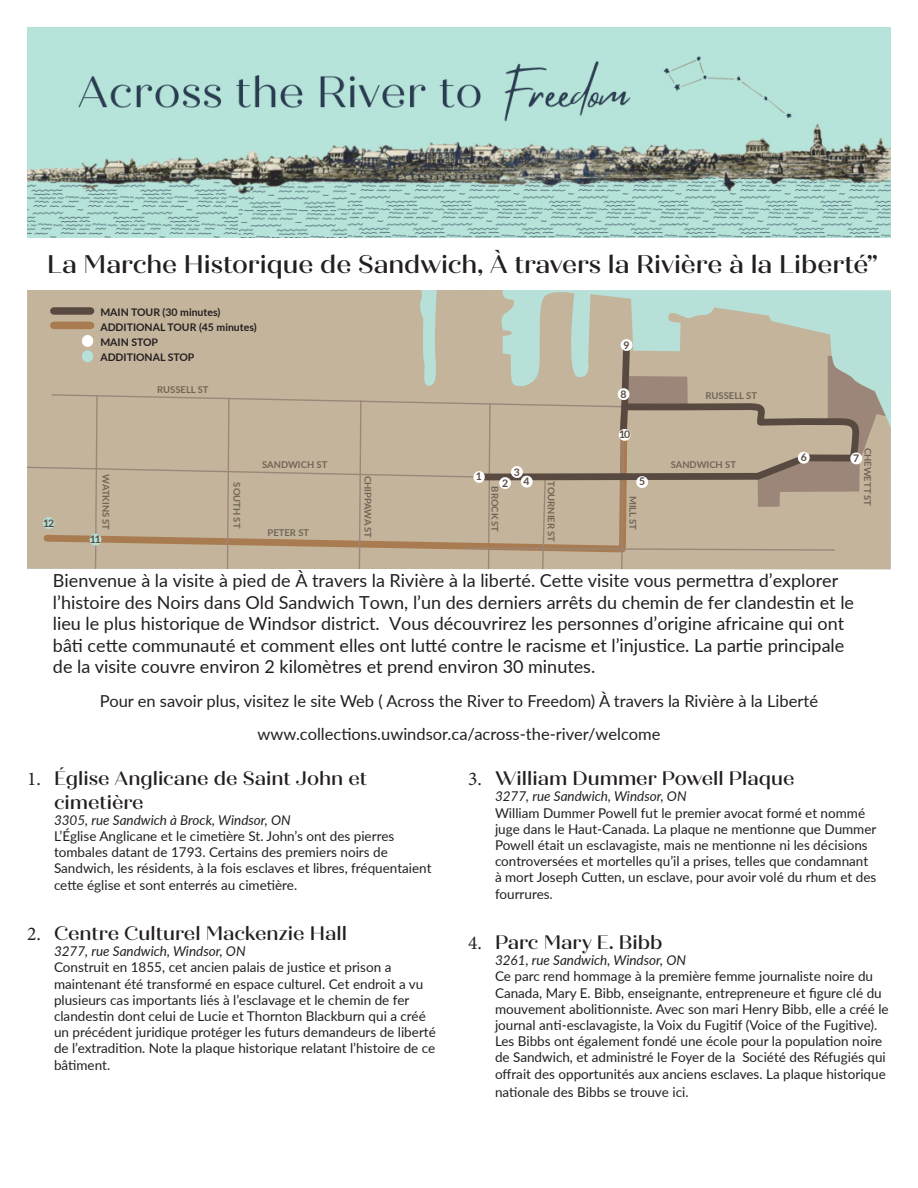
<style>
.page{position:relative;width:918px;height:1188px;background:#fff}
.page>*{position:absolute;margin:0;border:0;box-sizing:border-box;transform-origin:0 0}
.t1{font:500 25.5px "Quiche Display";color:#231f20}
.t2{font:500 19.5px/23.4px "Quiche Display";color:#231f20}
.t3{font:18px/21.6px "Lato";color:#231f20}
.t4{font:16.5px "Lato";color:#231f20}
.t5{font:13.5px/16.2px "Lato";color:#231f20}
.t6{font:700 10.5px/15px "Lato";color:#231f20}
.t7{font:700 10.5px "Lato";color:#594a41}
.t8{font:700 9.45px "Lato";color:#716557}
.s1{font-family:"Minion Pro";font-weight:400}
.s2{font-style:italic}
</style>
<div class="page">
<img style="left:27px;top:27px;width:864px;height:211px">
<svg style="left:27px;top:290px;width:864px;height:279px;background:#bec2af"></svg>
<div style="left:54px;top:307px;width:37px;height:8px;background:#594a41"></div>
<div style="left:54px;top:322px;width:37px;height:7px;background:#a97b50"></div>
<svg style="left:27px;top:334px;width:859px;height:235px;background:#beb098"></svg>
<p class="t1" style="left:47px;top:249px;width:832px">La Marche Historique de Sandwich, À travers la Rivière à la Liberté”</p>
<p class="t7" style="left:43px;top:515px;width:13px">12</p>
<p class="t6" style="left:100px;top:304px;width:158px">MAIN TOUR (30 minutes)<br>ADDITIONAL TOUR (45 minutes)<br>MAIN STOP<br>ADDITIONAL STOP</p>
<p class="t8" style="left:157px;top:382px;width:53px">RUSSELL ST</p>
<p class="t7" style="left:624px;top:337px;width:8px">9</p>
<p class="t7" style="left:621px;top:387px;width:8px">8</p>
<p class="t7" style="left:619px;top:427px;width:13px">10</p>
<p class="t8" style="left:706px;top:388px;width:53px">RUSSELL ST</p>
<p class="t8" style="left:262px;top:458px;width:67px">SANDWICH ST</p>
<p class="t8" style="left:671px;top:458px;width:67px">SANDWICH ST</p>
<p class="t8" style="left:502px;top:486px;width:47px;rotate:90deg">BROCK ST</p>
<p class="t8" style="left:558px;top:481px;width:62px;rotate:90deg">TOURNIER ST</p>
<p class="t7" style="left:514px;top:464px;width:8px">3</p>
<p class="t8" style="left:113px;top:474px;width:57px;rotate:90deg">WATKINS ST</p>
<p class="t8" style="left:375px;top:476px;width:64px;rotate:90deg">CHIPPAWA ST</p>
<p class="t7" style="left:476px;top:469px;width:8px">1</p>
<p class="t7" style="left:524px;top:474px;width:8px">4</p>
<p class="t7" style="left:639px;top:474px;width:8px">5</p>
<p class="t7" style="left:502px;top:475px;width:8px">2</p>
<p class="t8" style="left:244px;top:482px;width:47px;rotate:90deg">SOUTH ST</p>
<p class="t8" style="left:640px;top:496px;width:36px;rotate:90deg">MILL ST</p>
<p class="t8" style="left:268px;top:526px;width:43px">PETER ST</p>
<p class="t7" style="left:90px;top:532px;width:13px">11</p>
<p class="t8" style="left:875px;top:448px;width:60px;rotate:90deg">CHEWETT ST</p>
<p class="t7" style="left:801px;top:450px;width:8px">6</p>
<p class="t7" style="left:853px;top:451px;width:8px">7</p>
<p class="t3" style="left:53px;top:569px;width:803px">Bienvenue à la visite à pied de À travers la Rivière à la liberté. Cette visite vous permettra d’explorer l’histoire des Noirs dans Old Sandwich Town, l’un des derniers arrêts du chemin de fer clandestin et le lieu le plus historique de Windsor district. Vous découvrirez les personnes d’origine africaine qui ont bâti cette communauté et comment elles ont lutté contre le racisme et l’injustice. La partie principale de la visite couvre environ 2 kilomètres et prend environ 30 minutes.</p>
<p class="t4" style="left:100px;top:689px;width:720px">Pour en savoir plus, visitez le site Web ( Across the River to Freedom) À travers la Rivière à la Liberté</p>
<p class="t4" style="left:258px;top:722px;width:404px">www.collections.uwindsor.ca/across-the-river/welcome</p>
<p class="t2" style="left:54px;top:767px;width:315px;text-indent:-27px"><span class="s1">1.</span> Église Anglicane de Saint John et cimetière</p>
<p class="t5" style="left:54px;top:811px;width:379px"><span class="s2">3305, rue Sandwich à Brock, Windsor, ON<br></span>L’Église Anglicane et le cimetière St. John’s ont des pierres tombales datant de 1793. Certains des premiers noirs de Sandwich, les résidents, à la fois esclaves et libres, fréquentaient cette église et sont enterrés au cimetière.</p>
<p class="t2" style="left:27px;top:922px;width:321px"><span class="s1">2.</span> Centre Culturel Mackenzie Hall</p>
<p class="t5" style="left:54px;top:943px;width:383px"><span class="s2">3277, rue Sandwich, Windsor, ON<br></span>Construit en 1855, cet ancien palais de justice et prison a maintenant été transformé en espace culturel. Cet endroit a vu plusieurs cas importants liés à l’esclavage et le chemin de fer clandestin dont celui de Lucie et Thornton Blackburn qui a créé un précédent juridique protéger les futurs demandeurs de liberté de l’extradition. Note la plaque historique relatant l’histoire de ce bâtiment.</p>
<p class="t2" style="left:468px;top:767px;width:328px"><span class="s1">3.</span> William Dummer Powell Plaque</p>
<p class="t5" style="left:495px;top:788px;width:383px"><span class="s2">3277, rue Sandwich, Windsor, ON<br></span>William Dummer Powell fut le premier avocat formé et nommé juge dans le Haut-Canada. La plaque ne mentionne que Dummer Powell était un esclavagiste, mais ne mentionne ni les décisions controversées et mortelles qu’il a prises, telles que condamnant à mort Joseph Cutten, un esclave, pour avoir volé du rhum et des fourrures.</p>
<p class="t2" style="left:468px;top:931px;width:196px"><span class="s1">4.</span> Parc Mary E. Bibb</p>
<p class="t5" style="left:495px;top:952px;width:395px"><span class="s2">3261, rue Sandwich, Windsor, ON<br></span>Ce parc rend hommage à la première femme journaliste noire du Canada, Mary E. Bibb, enseignante, entrepreneure et figure clé du mouvement abolitionniste. Avec son mari Henry Bibb, elle a créé le journal anti-esclavagiste, la Voix du Fugitif (Voice of the Fugitive).<br>Les Bibbs ont également fondé une école pour la population noire de Sandwich, et administré le Foyer de la Société des Réfugiés qui offrait des opportunités aux anciens esclaves. La plaque historique</p>
<p class="t5" style="left:495px;top:1083px;width:195px">nationale des Bibbs se trouve ici.</p>
</div>
